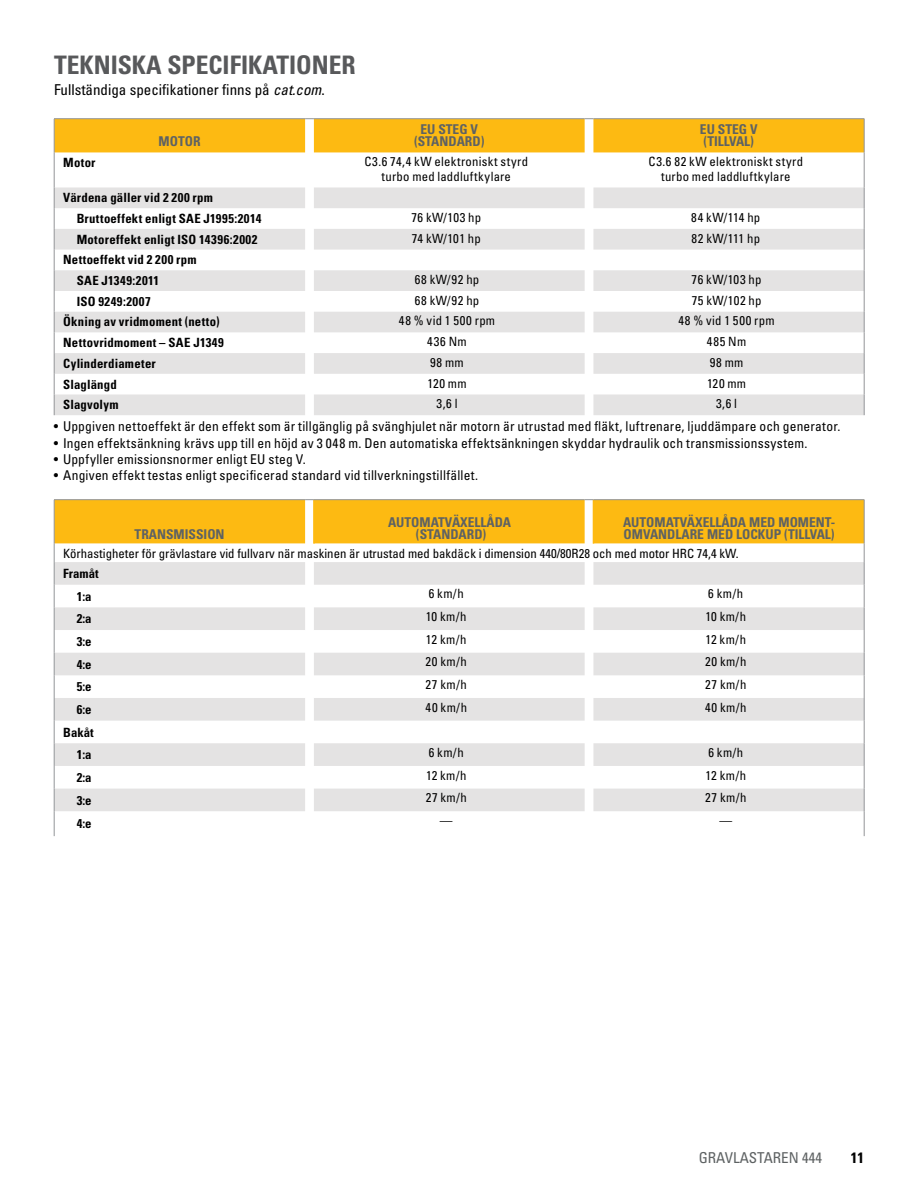
<style>
.page{position:relative;width:918px;height:1188px;background:#fff}
.page>*{position:absolute;margin:0;border:0;box-sizing:border-box;transform-origin:0 0}
.t1{font:25.5px "Univers LTCYR 67 Bold Cond";color:#58595b}
.t2{font:condensed 15px "Univers LTCYR 57";color:#000}
.t3{font:condensed 15px "Univers LTCYR 57";color:#5e6263}
.t4{font:15px "Univers LTCYR 67 Bold Cond";color:#000}
.t5{font:condensed 13.5px "Univers LT Std";letter-spacing:.015em;color:#000}
.t6{font:13.5px/12.5px "Univers LTCYR 67 Bold Cond";color:#5e6263;text-align:center}
.t7{font:condensed 12.75px/15.3px "Univers LT Std";letter-spacing:.03em;color:#000;text-align:center}
.t8{font:12.75px/20.7px "Univers LTCYR 67 Bold Cond";letter-spacing:.02em;color:#000}
.t9{font:condensed 12.75px "Univers LTCYR 57";color:#000}
.t10{font:12.75px "Univers LTCYR 67 Bold Cond";letter-spacing:.04em;color:#000}
.s1{font-family:"Univers LTCYR 57 Condensed Obl";font-stretch:normal}
</style>
<div class="page">
<svg style="left:55px;top:187px;width:809px;height:228px;fill:#e4e3e3"></svg>
<svg style="left:54px;top:118px;width:810px;height:34px;background:#faba1a"></svg>
<hr style="left:593px;top:118px;width:271px;height:1px;background:#939598">
<hr style="left:864px;top:119px;width:1px;height:33px;background:#939598">
<hr style="left:54px;top:152px;width:1px;height:35px;background:#939598">
<hr style="left:864px;top:152px;width:1px;height:35px;background:#939598">
<svg style="left:54px;top:187px;width:1px;height:228px"></svg>
<svg style="left:864px;top:187px;width:1px;height:228px"></svg>
<svg style="left:54px;top:499px;width:811px;height:337px"></svg>
<h1 class="t1" style="left:54px;top:50px;width:303px">TEKNISKA SPECIFIKATIONER</h1>
<p class="t2" style="left:54px;top:81px;width:272px">Fullständiga specifikationer finns på <span class="s1">cat.com</span>.</p>
<p class="t6" style="left:159px;top:135px;width:43px">MOTOR</p>
<p class="t6" style="left:414px;top:123px;width:72px">EU STEG V (STANDARD)</p>
<p class="t6" style="left:700px;top:123px;width:59px;text-align:left">EU STEG V (TILLVAL)</p>
<p class="t8" style="left:63px;top:152px;width:34px">Motor</p>
<p class="t7" style="left:364px;top:154px;width:165px">C3.6 74,4 kW elektroniskt styrd turbo med laddluftkylare</p>
<p class="t7" style="left:649px;top:154px;width:156px">C3.6 82 kW elektroniskt styrd turbo med laddluftkylare</p>
<p class="t8" style="left:77px;top:187px;width:186px;text-indent:-14px">Värdena gäller vid 2 200 rpm<br>Bruttoeffekt enligt SAE J1995:2014</p>
<p class="t7" style="left:411px;top:210px;width:71px">76 kW/103 hp</p>
<p class="t7" style="left:691px;top:210px;width:71px">84 kW/114 hp</p>
<p class="t8" style="left:77px;top:229px;width:182px">Motoreffekt enligt ISO 14396:2002</p>
<p class="t7" style="left:412px;top:230px;width:70px">74 kW/101 hp</p>
<p class="t7" style="left:692px;top:230px;width:70px">82 kW/111 hp</p>
<p class="t8" style="left:77px;top:249px;width:121px;text-indent:-14px">Nettoeffekt vid 2 200 rpm<br>SAE J1349:2011</p>
<p class="t7" style="left:415px;top:272px;width:66px">68 kW/92 hp</p>
<p class="t7" style="left:692px;top:272px;width:71px">76 kW/103 hp</p>
<p class="t10" style="left:77px;top:293px;width:75px">ISO 9249:2007</p>
<p class="t7" style="left:415px;top:292px;width:66px">68 kW/92 hp</p>
<p class="t7" style="left:692px;top:292px;width:71px">75 kW/102 hp</p>
<p class="t8" style="left:63px;top:311px;width:158px">Ökning av vridmoment (netto)</p>
<p class="t7" style="left:399px;top:313px;width:98px">48 % vid 1 500 rpm</p>
<p class="t7" style="left:678px;top:313px;width:98px">48 % vid 1 500 rpm</p>
<p class="t8" style="left:63px;top:332px;width:162px">Nettovridmoment – SAE J1349</p>
<p class="t7" style="left:427px;top:334px;width:41px">436 Nm</p>
<p class="t7" style="left:707px;top:334px;width:41px">485 Nm</p>
<p class="t8" style="left:63px;top:353px;width:94px">Cylinderdiameter</p>
<p class="t7" style="left:430px;top:355px;width:35px">98 mm</p>
<p class="t7" style="left:710px;top:355px;width:35px">98 mm</p>
<p class="t8" style="left:63px;top:373px;width:55px">Slaglängd</p>
<p class="t7" style="left:427px;top:375px;width:41px">120 mm</p>
<p class="t7" style="left:707px;top:375px;width:41px">120 mm</p>
<p class="t8" style="left:63px;top:394px;width:57px">Slagvolym</p>
<p class="t7" style="left:437px;top:396px;width:22px">3,6 l</p>
<p class="t7" style="left:716px;top:396px;width:22px">3,6 l</p>
<p class="t5" style="left:54px;top:418px;width:788px">• Uppgiven nettoeffekt är den effekt som är tillgänglig på svänghjulet när motorn är utrustad med fläkt, luftrenare, ljuddämpare och generator.</p>
<p class="t5" style="left:54px;top:434px;width:755px">• Ingen effektsänkning krävs upp till en höjd av 3 048 m. Den automatiska effektsänkningen skyddar hydraulik och transmissionssystem.</p>
<p class="t5" style="left:54px;top:450px;width:253px">• Uppfyller emissionsnormer enligt EU steg V.</p>
<p class="t5" style="left:54px;top:467px;width:426px">• Angiven effekt testas enligt specificerad standard vid tillverkningstillfället.</p>
<p class="t6" style="left:388px;top:515px;width:125px">AUTOMATVÄXELLÅDA (STANDARD)</p>
<p class="t6" style="left:623px;top:515px;width:214px;text-align:left">AUTOMATVÄXELLÅDA MED MOMENT-<br>OMVANDLARE MED LOCKUP (TILLVAL)</p>
<p class="t9" style="left:63px;top:545px;width:677px">Körhastigheter för grävlastare vid fullvarv när maskinen är utrustad med bakdäck i dimension 440/80R28 och med motor HRC 74,4 kW.</p>
<p class="t8" style="left:63px;top:562px;width:37px;line-height:22.6px;text-align:center">Framåt<br>1:a</p>
<p class="t6" style="left:135px;top:528px;width:92px">TRANSMISSION</p>
<p class="t7" style="left:429px;top:586px;width:36px">6 km/h</p>
<p class="t7" style="left:708px;top:586px;width:36px">6 km/h</p>
<p class="t8" style="left:77px;top:608px;width:16px">2:a</p>
<p class="t7" style="left:426px;top:609px;width:42px">10 km/h</p>
<p class="t7" style="left:705px;top:609px;width:42px">10 km/h</p>
<p class="t8" style="left:77px;top:631px;width:16px">3:e</p>
<p class="t7" style="left:426px;top:631px;width:42px">12 km/h</p>
<p class="t7" style="left:706px;top:631px;width:42px">12 km/h</p>
<p class="t8" style="left:77px;top:654px;width:16px">4:e</p>
<p class="t7" style="left:426px;top:654px;width:43px">20 km/h</p>
<p class="t7" style="left:705px;top:654px;width:43px">20 km/h</p>
<p class="t8" style="left:77px;top:676px;width:16px">5:e</p>
<p class="t7" style="left:426px;top:677px;width:43px">27 km/h</p>
<p class="t7" style="left:705px;top:677px;width:43px">27 km/h</p>
<p class="t8" style="left:77px;top:699px;width:16px">6:e</p>
<p class="t7" style="left:426px;top:699px;width:43px">40 km/h</p>
<p class="t7" style="left:705px;top:699px;width:43px">40 km/h</p>
<p class="t8" style="left:63px;top:721px;width:32px;line-height:22.6px;text-align:right">Bakåt<br>1:a</p>
<p class="t7" style="left:429px;top:745px;width:36px">6 km/h</p>
<p class="t7" style="left:708px;top:745px;width:36px">6 km/h</p>
<p class="t8" style="left:77px;top:767px;width:16px">2:a</p>
<p class="t7" style="left:426px;top:767px;width:42px">12 km/h</p>
<p class="t7" style="left:706px;top:767px;width:42px">12 km/h</p>
<p class="t8" style="left:77px;top:789px;width:16px">3:e</p>
<p class="t7" style="left:426px;top:790px;width:43px">27 km/h</p>
<p class="t7" style="left:705px;top:790px;width:43px">27 km/h</p>
<p class="t8" style="left:77px;top:813px;width:16px">4:e</p>
<p class="t7" style="left:440px;top:813px;width:14px">—</p>
<p class="t7" style="left:720px;top:813px;width:14px">—</p>
<p class="t3" style="left:699px;top:1148px;width:125px">GRAVLASTAREN 444</p>
<p class="t4" style="left:851px;top:1148px;width:15px">11</p>
</div>
